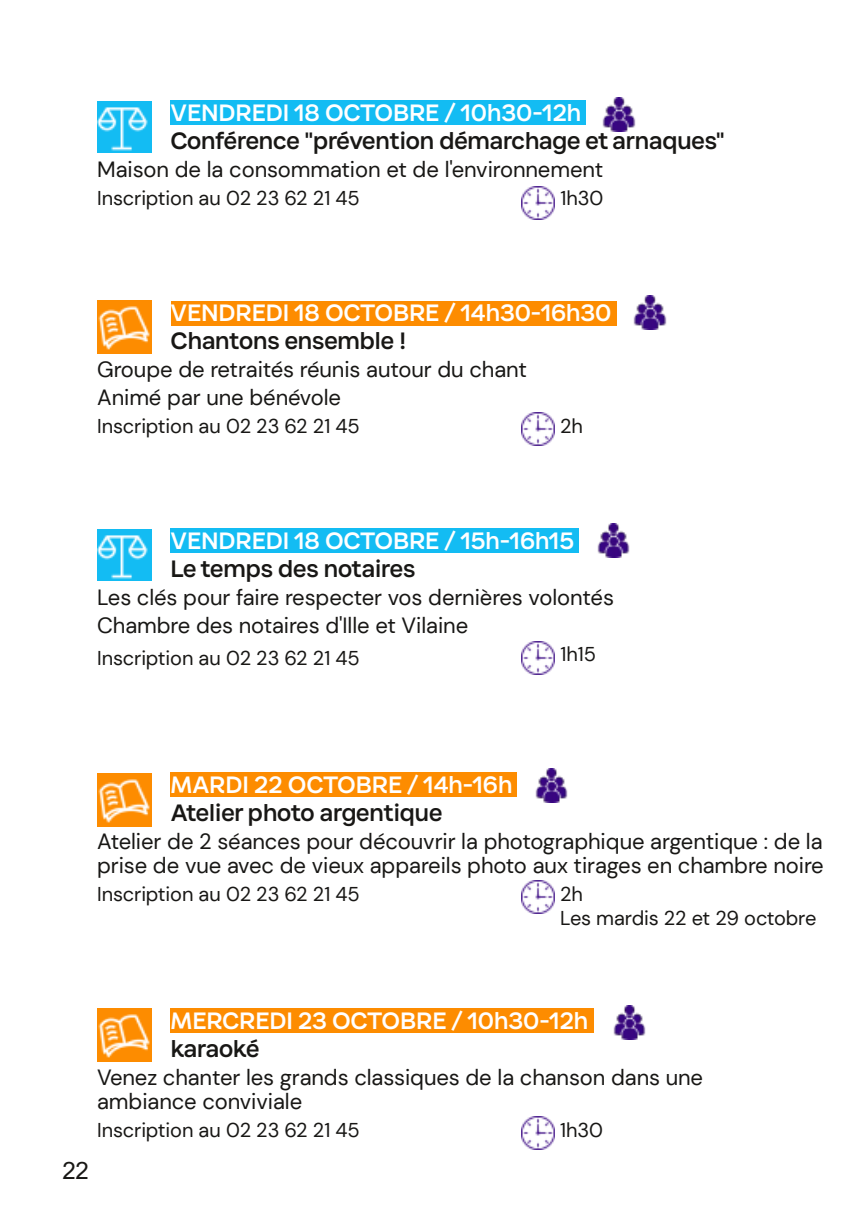
<style>
.page{position:relative;width:857px;height:1225px;background:#fff}
.page>*{position:absolute;margin:0;border:0;box-sizing:border-box;transform-origin:0 0}
.t1{font:24px "Arial";color:#181715}
.t2{font:22px/24px "DM Sans";letter-spacing:-.005em;color:#181715}
.t3{font:500 22px "Condate";letter-spacing:-.005em;color:#fff}
.t4{font:500 22px "Condate";letter-spacing:-.005em;color:#181715}
.t5{font:20px/24px "DM Sans";letter-spacing:-.005em;color:#181715}
</style>
<div class="page">
<div style="left:170px;top:1008px;width:423px;height:25px;background:#fd8c00"></div>
<img style="left:521px;top:1117px;width:33px;height:32px">
<img style="left:613px;top:1005px;width:33px;height:34px">
<div style="left:97px;top:1008px;width:55px;height:53px;background:#fd8c00"></div>
<img style="left:98px;top:1014px;width:52px;height:44px">
<div style="left:170px;top:100px;width:415px;height:25px;background:#13bcf3"></div>
<div style="left:97px;top:102px;width:55px;height:51px;background:#13bcf3"></div>
<img style="left:97px;top:107px;width:51px;height:44px">
<img style="left:521px;top:187px;width:33px;height:33px">
<img style="left:602px;top:97px;width:33px;height:34px">
<div style="left:170px;top:528px;width:408px;height:25px;background:#13bcf3"></div>
<img style="left:521px;top:642px;width:33px;height:33px">
<img style="left:597px;top:523px;width:33px;height:35px">
<div style="left:97px;top:529px;width:55px;height:52px;background:#13bcf3"></div>
<img style="left:97px;top:535px;width:51px;height:44px">
<div style="left:170px;top:301px;width:446px;height:25px;background:#fd8c00"></div>
<img style="left:633px;top:295px;width:34px;height:34px">
<img style="left:521px;top:413px;width:33px;height:33px">
<div style="left:97px;top:300px;width:55px;height:54px;background:#fd8c00"></div>
<img style="left:98px;top:306px;width:52px;height:44px">
<div style="left:170px;top:772px;width:346px;height:24px;background:#fd8c00"></div>
<img style="left:521px;top:880px;width:33px;height:33px">
<img style="left:535px;top:768px;width:33px;height:35px">
<div style="left:97px;top:773px;width:55px;height:54px;background:#fd8c00"></div>
<img style="left:98px;top:779px;width:52px;height:44px">
<p class="t3" style="left:170px;top:104px;width:412px">VENDREDI 18 OCTOBRE / 10h30-12h</p>
<p class="t2" style="left:97px;top:158px;width:507px">Maison de la consommation et de l'environnement</p>
<p class="t5" style="left:97px;top:186px;width:264px">Inscription au 02 23 62 21 45</p>
<p class="t5" style="left:560px;top:186px;width:44px">1h30</p>
<p class="t4" style="left:170px;top:132px;width:555px">Conférence "prévention démarchage et arnaques"</p>
<p class="t3" style="left:170px;top:304px;width:442px">VENDREDI 18 OCTOBRE / 14h30-16h30</p>
<p class="t2" style="left:97px;top:356px;width:431px;line-height:28px">Groupe de retraités réunis autour du chant<br>Animé par une bénévole</p>
<p class="t5" style="left:97px;top:414px;width:264px">Inscription au 02 23 62 21 45</p>
<p class="t5" style="left:560px;top:414px;width:24px">2h</p>
<p class="t4" style="left:170px;top:332px;width:237px">Chantons ensemble !</p>
<p class="t3" style="left:170px;top:532px;width:405px">VENDREDI 18 OCTOBRE / 15h-16h15</p>
<p class="t2" style="left:97px;top:586px;width:518px">Les clés pour faire respecter vos dernières volontés</p>
<p class="t4" style="left:170px;top:560px;width:246px">Le temps des notaires</p>
<p class="t2" style="left:97px;top:614px;width:372px">Chambre des notaires d'Ille et Vilaine</p>
<p class="t5" style="left:97px;top:646px;width:264px">Inscription au 02 23 62 21 45</p>
<p class="t5" style="left:560px;top:642px;width:37px">1h15</p>
<p class="t3" style="left:170px;top:776px;width:343px">MARDI 22 OCTOBRE / 14h-16h</p>
<p class="t2" style="left:97px;top:830px;width:727px">Atelier de 2 séances pour découvrir la photographique argentique : de la prise de vue avec de vieux appareils photo aux tirages en chambre noire</p>
<p class="t5" style="left:97px;top:882px;width:264px">Inscription au 02 23 62 21 45</p>
<p class="t5" style="left:560px;top:882px;width:257px">2h<br>Les mardis 22 et 29 octobre</p>
<p class="t4" style="left:171px;top:804px;width:273px">Atelier photo argentique</p>
<p class="t1" style="left:62px;top:1157px;width:28px">22</p>
<p class="t3" style="left:170px;top:1012px;width:419px">MERCREDI 23 OCTOBRE / 10h30-12h</p>
<p class="t2" style="left:97px;top:1066px;width:607px">Venez chanter les grands classiques de la chanson dans une ambiance conviviale</p>
<p class="t5" style="left:97px;top:1118px;width:264px">Inscription au 02 23 62 21 45</p>
<p class="t5" style="left:560px;top:1118px;width:44px">1h30</p>
<p class="t4" style="left:171px;top:1040px;width:90px">karaoké</p>
</div>
